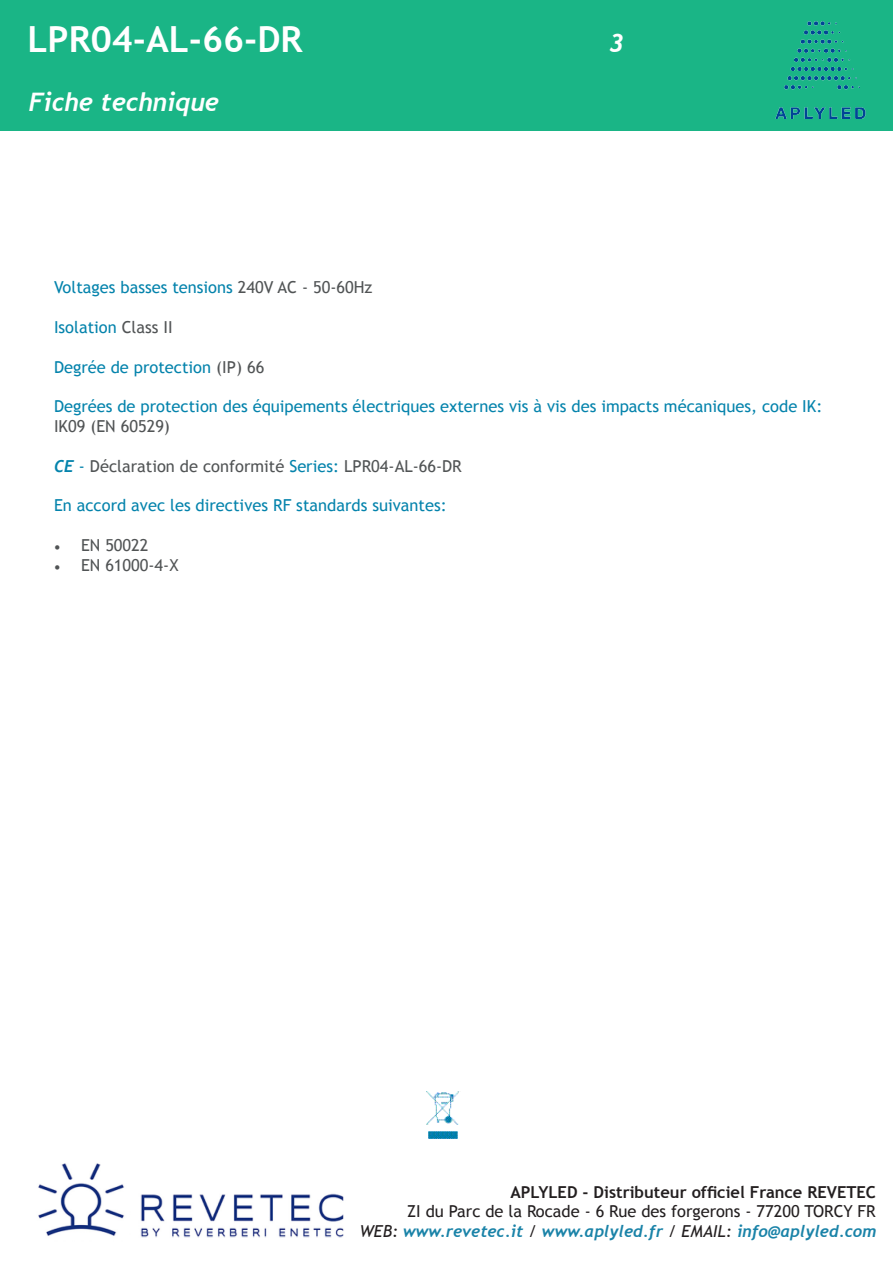
<style>
.page{position:relative;width:893px;height:1263px;background:#fff}
.page>*{position:absolute;margin:0;border:0;box-sizing:border-box;transform-origin:0 0}
.t1{font:700 36px "Trebuchet MS";color:#fff}
.t2{font:italic 700 25.5px "Trebuchet";color:#fff}
.t3{font:16.5px "Trebuchet MS";color:#0483ac}
.t4{font:16.5px "Trebuchet MS";color:#515455}
.t5{font:italic 700 16.5px "Trebuchet";color:#1a83a8}
.t6{font:16.5px "Trebuchet MS";color:#231f20}
.t7{font:700 16.5px "Trebuchet MS";color:#231f20}
.s1{color:#515455}
.s2{font-family:"Trebuchet";font-weight:700;font-style:italic;color:#0483ac}
.s3{color:#0483ac}
.s4{font-family:"Minion Pro"}
.s5{font-family:"Trebuchet MS";font-weight:400;color:#231f20}
</style>
<div class="page">
<div style="left:0;top:0;width:893px;height:131px;background:#1ab586"></div>
<img style="left:38px;top:1163px;width:86px;height:73px">
<img style="left:140px;top:1193px;width:204px;height:45px">
<img style="left:426px;top:1091px;width:34px;height:48px">
<img style="left:775px;top:22px;width:90px;height:97px">
<h1 class="t1" style="left:28px;top:17px;width:276px">LPR04-AL-66-DR</h1>
<h2 class="t2" style="left:29px;top:86px;width:192px">Fiche technique</h2>
<h2 class="t2" style="left:609px;top:27px;width:16px">3</h2>
<p class="t3" style="left:54px;top:278px;width:320px">Voltages basses tensions <span class="s1">240V AC - 50-60Hz</span></p>
<p class="t3" style="left:54px;top:317px;width:120px">Isolation <span class="s1">Class II</span></p>
<p class="t3" style="left:54px;top:357px;width:212px">Degrée de protection <span class="s1">(IP) 66</span></p>
<p class="t3" style="left:54px;top:397px;width:770px">Degrées de protection des équipements électriques externes vis à vis des impacts mécaniques, code IK:</p>
<p class="t4" style="left:54px;top:416px;width:118px">IK09 (EN 60529)</p>
<p class="t4" style="left:54px;top:456px;width:409px"><span class="s2">CE</span> <span class="s3">-</span> Déclaration de conformité <span class="s3">Series:</span> LPR04-AL-66-DR</p>
<p class="t3" style="left:54px;top:496px;width:394px">En accord avec les directives RF standards suivantes:</p>
<p class="t4" style="left:54px;top:535px;width:96px"><span class="s4">•</span> EN 50022</p>
<p class="t4" style="left:54px;top:555px;width:126px"><span class="s4">•</span> EN 61000-4-X</p>
<p class="t7" style="left:510px;top:1181px;width:367px">APLYLED - Distributeur officiel France REVETEC</p>
<p class="t6" style="left:407px;top:1202px;width:470px">ZI du Parc de la Rocade - 6 Rue des forgerons - 77200 TORCY FR</p>
<p class="t5" style="left:360px;top:1221px;width:518px"><span class="s5">WEB:</span> www.revetec.it <span class="s5">/</span> www.aplyled.fr <span class="s5">/ EMAIL:</span> info@aplyled.com</p>
</div>
